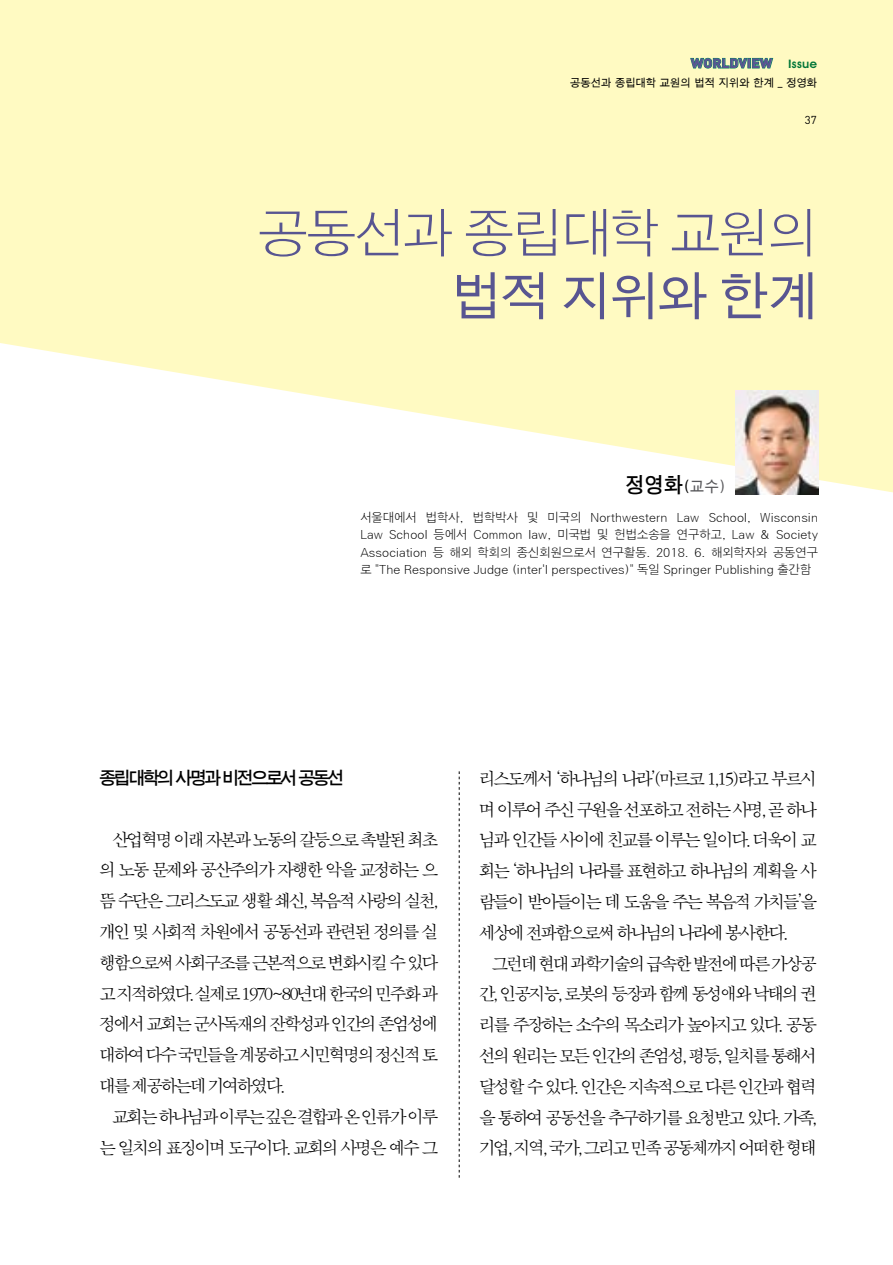
<style>
.page{position:relative;width:893px;height:1265px;background:#fff}
.page>*{position:absolute;margin:0;border:0;box-sizing:border-box;transform-origin:0 0}
.t1{font:52.5px "SM3 S Pgo JS 01";letter-spacing:-.08em;color:#585591}
.t2{font:52.5px "SM3 S Pgo JS 03";letter-spacing:-.08em;color:#585591}
.t3{font:21px "SMT Gothic Std";color:#000;scale:.93 1}
.t4{font:17.5px/30.8px "SM3 S Pmu 02";letter-spacing:-.16em;color:#000;text-align:justify}
.t5{font:17.5px "SM3 S Pgo T";letter-spacing:-.16em;color:#000}
.t6{font:13.47px "DIN Black Alternate";color:#585591;scale:1.04 1}
.t7{font:12.25px/17.5px "SM3 S Pgo JS 01";letter-spacing:-.05em;color:#000;text-align:justify}
.t8{font:11.38px "DIN";color:#000}
.t9{font:11.2px "SMJ Gothic 10 Std";letter-spacing:-.05em;color:#000}
.s1{font-family:"SM Wallin Std";font-size:11.72px;color:#007638}
.s2{font-family:"SMJ Gothic 10 Std";font-size:15.75px}
.s3{font-family:"SMJ Gothic 10 Std";font-size:15.75px;color:#58585b}
</style>
<div class="page">
<svg style="left:0;top:0;width:893px;height:492px;fill:#fffac2"></svg>
<svg style="left:459px;top:771px;width:1px;height:407px"></svg>
<img style="left:735px;top:391px;width:83px;height:103px">
<svg style="left:691px;top:58px;width:82px;height:10px"></svg>
<p class="t6" style="left:691px;top:54px;width:123px">WORLDVIEW <span class="s1">Issue</span></p>
<p class="t9" style="left:570px;top:77px;width:249px">공동선과 종립대학 교원의 법적 지위와 한계 _ 정영화</p>
<p class="t8" style="left:805px;top:112px;width:13px">37</p>
<h1 class="t1" style="left:257px;top:207px;width:563px">공동선과 종립대학 교원의</h1>
<h1 class="t2" style="left:450px;top:269px;width:370px">법적 지위와 한계</h1>
<p class="t3" style="left:625px;top:474px;width:110px">정영화<span class="s2">(</span><span class="s3">교수)</span></p>
<p class="t7" style="left:360px;top:509px;width:460px">서울대에서 법학사, 법학박사 및 미국의 Northwestern Law School, Wisconsin Law School 등에서 Common law, 미국법 및 헌법소송을 연구하고, Law &amp; Society Association 등 해외 학회의 종신회원으로서 연구활동. 2018. 6. 해외학자와 공동연구 로 "The Responsive Judge (inter'l perspectives)" 독일 Springer Publishing 출간함</p>
<p class="t5" style="left:99px;top:769px;width:247px">종립대학의 사명과 비전으로서 공동선</p>
<p class="t4" style="left:99px;top:825px;width:341px;text-indent:13px">산업혁명 이래 자본과 노동의 갈등으로 촉발된 최초 의 노동 문제와 공산주의가 자행한 악을 교정하는 으 뜸 수단은 그리스도교 생활 쇄신,복음적 사랑의 실천, 개인 및 사회적 차원에서 공동선과 관련된 정의를 실 행함으로써 사회구조를 근본적으로 변화시킬 수 있다 고 지적하였다.실제로 1970~80년대 한국의 민주화 과 정에서 교회는 군사독재의 잔학성과 인간의 존엄성에 대하여 다수 국민들을 계몽하고 시민혁명의 정신적 토 대를 제공하는데 기여하였다.</p>
<p class="t4" style="left:99px;top:1102px;width:341px;text-align:right">교회는 하나님과 이루는 깊은 결합과 온 인류가 이루 는 일치의 표징이며 도구이다. 교회의 사명은 예수 그</p>
<p class="t4" style="left:479px;top:764px;width:340px">리스도께서 ‘하나님의 나라’(마르코 1,15)라고 부르시 며 이루어 주신 구원을 선포하고 전하는 사명,곧 하나 님과 인간들 사이에 친교를 이루는 일이다. 더욱이 교 회는 ‘하나님의 나라를 표현하고 하나님의 계획을 사 람들이 받아들이는 데 도움을 주는 복음적 가치들’을 세상에 전파함으로써 하나님의 나라에 봉사한다.</p>
<p class="t4" style="left:479px;top:949px;width:340px;text-indent:13px">그런데 현대 과학기술의 급속한 발전에 따른 가상공 간,인공지능,로봇의 등장과 함께 동성애와 낙태의 권 리를 주장하는 소수의 목소리가 높아지고 있다. 공동 선의 원리는 모든 인간의 존엄성,평등,일치를 통해서 달성할 수 있다. 인간은 지속적으로 다른 인간과 협력 을 통하여 공동선을 추구하기를 요청받고 있다. 가족, 기업,지역,국가,그리고 민족 공동체까지 어떠한 형태</p>
</div>
